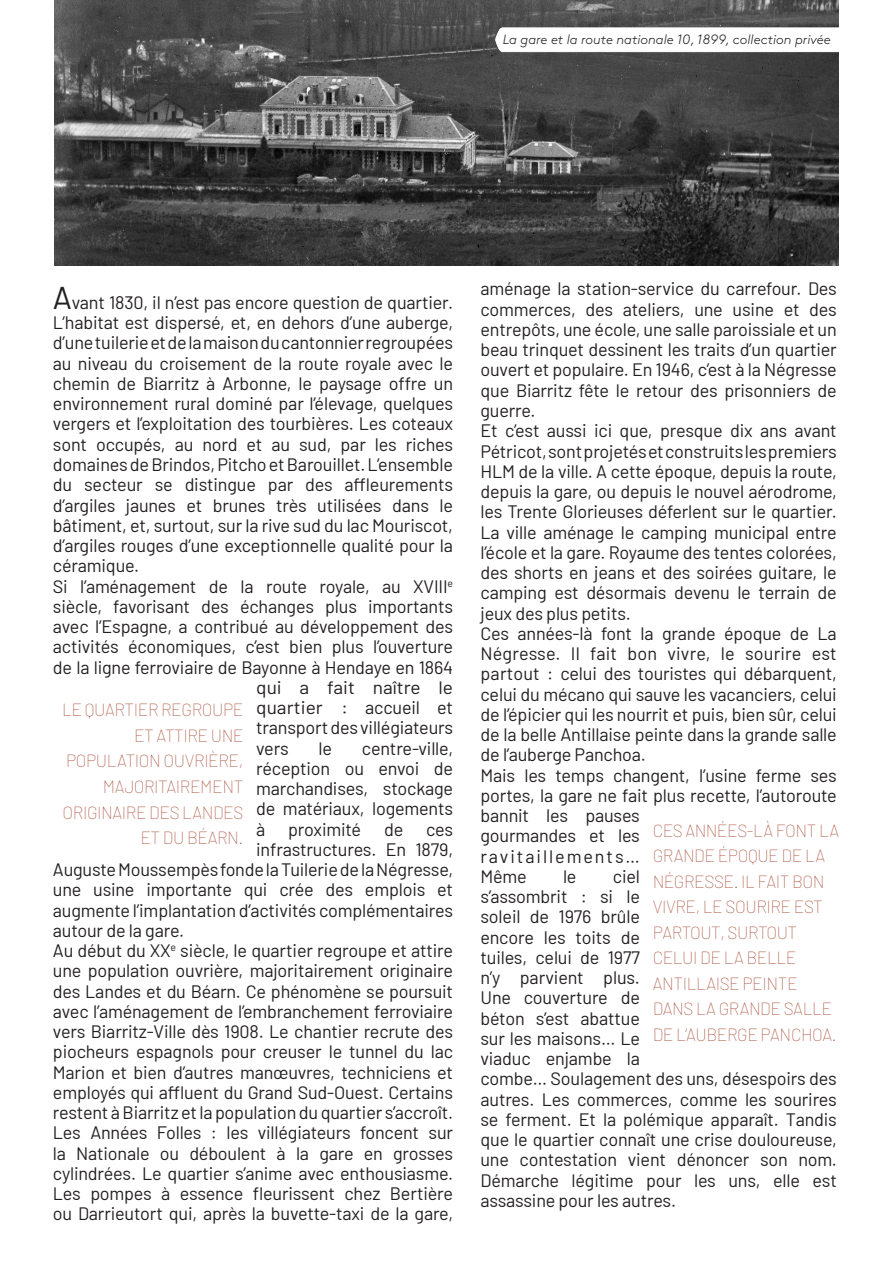
<style>
.page{position:relative;width:893px;height:1263px;background:#fff}
.page>*{position:absolute;margin:0;border:0;box-sizing:border-box;transform-origin:0 0}
.t1{font:18px/20.2px "Barlow";letter-spacing:-.01em;color:#231f20}
.t2{font:100 18px/25.5px "Barlow";letter-spacing:-.025em;color:#ac5542;text-align:right;scale:.96 1}
.t3{font:18px "Barlow";letter-spacing:-.01em;color:#231f20;scale:1.06 1}
.t4{font:italic 300 13.5px "Brown Pro";color:#231f20}
.s1{font-size:31.5px}
</style>
<div class="page">
<img style="left:54px;top:0;width:785px;height:266px">
<svg style="left:495px;top:27px;width:344px;height:25px"></svg>
<p class="t4" style="left:503px;top:29px;width:330px">La gare et la route nationale 10, 1899, collection privée</p>
<p class="t1" style="left:53px;top:291px;width:402px"><span class="s1">A</span>vant 1830, il n’est pas encore question de quartier.</p>
<p class="t1" style="left:53px;top:311px;width:402px">L’habitat est dispersé, et, en dehors d’une auberge,</p>
<p class="t1" style="left:53px;top:331px;width:402px">d’une tuilerie et de la maison du cantonnier regroupées</p>
<p class="t1" style="left:53px;top:352px;width:402px">au niveau du croisement de la route royale avec le</p>
<p class="t1" style="left:53px;top:372px;width:402px">chemin de Biarritz à Arbonne, le paysage offre un</p>
<p class="t1" style="left:53px;top:392px;width:402px">environnement rural dominé par l’élevage, quelques</p>
<p class="t1" style="left:53px;top:412px;width:402px">vergers et l’exploitation des tourbières. Les coteaux</p>
<p class="t1" style="left:53px;top:433px;width:402px">sont occupés, au nord et au sud, par les riches</p>
<p class="t1" style="left:53px;top:453px;width:402px">domaines de Brindos, Pitcho et Barouillet. L’ensemble</p>
<p class="t1" style="left:53px;top:473px;width:402px">du secteur se distingue par des affleurements</p>
<p class="t1" style="left:53px;top:493px;width:402px">d’argiles jaunes et brunes très utilisées dans le</p>
<p class="t1" style="left:53px;top:514px;width:402px">bâtiment, et, surtout, sur la rive sud du lac Mouriscot,</p>
<p class="t1" style="left:53px;top:534px;width:402px">d’argiles rouges d’une exceptionnelle qualité pour la</p>
<p class="t1" style="left:53px;top:554px;width:88px">céramique.</p>
<p class="t1" style="left:53px;top:574px;width:402px">Si l’aménagement de la route royale, au XVIII<sup>e</sup></p>
<p class="t1" style="left:53px;top:595px;width:402px">siècle, favorisant des échanges plus importants</p>
<p class="t1" style="left:53px;top:615px;width:402px">avec l’Espagne, a contribué au développement des</p>
<p class="t1" style="left:53px;top:635px;width:402px">activités économiques, c’est bien plus l’ouverture</p>
<p class="t1" style="left:53px;top:655px;width:402px">de la ligne ferroviaire de Bayonne à Hendaye en 1864</p>
<p class="t3" style="left:256px;top:674px;width:187px">qui a fait naître le</p>
<p class="t3" style="left:256px;top:694px;width:187px">quartier : accueil et</p>
<p class="t1" style="left:256px;top:716px;width:198px">transport des villégiateurs</p>
<p class="t1" style="left:256px;top:736px;width:34px">vers</p>
<p class="t1" style="left:318px;top:736px;width:15px">le</p>
<p class="t2" style="left:62px;top:696px;width:190px">LE QUARTIER REGROUPE<br>ET ATTIRE UNE<br>POPULATION OUVRIÈRE,<br>MAJORITAIREMENT<br>ORIGINAIRE DES LANDES<br>ET DU BÉARN.</p>
<p class="t1" style="left:256px;top:736px;width:198px;text-align:justify;text-indent:106px">centre-ville, réception ou envoi de marchandises, stockage de matériaux, logements à</p>
<p class="t1" style="left:288px;top:817px;width:75px">proximité</p>
<p class="t1" style="left:384px;top:817px;width:21px">de</p>
<p class="t1" style="left:426px;top:817px;width:29px">ces</p>
<p class="t1" style="left:256px;top:838px;width:198px">infrastructures. En 1879,</p>
<p class="t1" style="left:53px;top:858px;width:402px">Auguste Moussempès fonde la Tuilerie de la Négresse,</p>
<p class="t1" style="left:53px;top:878px;width:402px">une usine importante qui crée des emplois et</p>
<p class="t1" style="left:53px;top:898px;width:402px">augmente l’implantation d’activités complémentaires</p>
<p class="t1" style="left:53px;top:919px;width:133px">autour de la gare.</p>
<p class="t1" style="left:53px;top:939px;width:402px">Au début du XX<sup>e</sup> siècle, le quartier regroupe et attire</p>
<p class="t1" style="left:53px;top:959px;width:402px">une population ouvrière, majoritairement originaire</p>
<p class="t1" style="left:53px;top:979px;width:402px">des Landes et du Béarn. Ce phénomène se poursuit</p>
<p class="t1" style="left:53px;top:1000px;width:402px">avec l’aménagement de l’embranchement ferroviaire</p>
<p class="t1" style="left:53px;top:1020px;width:402px">vers Biarritz-Ville dès 1908. Le chantier recrute des</p>
<p class="t1" style="left:53px;top:1040px;width:402px">piocheurs espagnols pour creuser le tunnel du lac</p>
<p class="t1" style="left:53px;top:1060px;width:402px">Marion et bien d’autres manœuvres, techniciens et</p>
<p class="t1" style="left:53px;top:1081px;width:402px">employés qui affluent du Grand Sud-Ouest. Certains</p>
<p class="t1" style="left:53px;top:1101px;width:402px">restent à Biarritz et la population du quartier s’accroît.</p>
<p class="t1" style="left:53px;top:1121px;width:402px">Les Années Folles : les villégiateurs foncent sur</p>
<p class="t1" style="left:53px;top:1141px;width:402px">la Nationale ou déboulent à la gare en grosses</p>
<p class="t1" style="left:53px;top:1162px;width:402px">cylindrées. Le quartier s’anime avec enthousiasme.</p>
<p class="t1" style="left:53px;top:1182px;width:402px">Les pompes à essence fleurissent chez Bertière</p>
<p class="t1" style="left:53px;top:1202px;width:402px">ou Darrieutort qui, après la buvette-taxi de la gare,</p>
<p class="t1" style="left:480px;top:277px;width:358px">aménage la station-service du carrefour. Des commerces, des ateliers, une usine et des entrepôts, une école, une salle paroissiale et un beau trinquet dessinent les traits d’un quartier ouvert et populaire. En 1946, c’est à la Négresse que Biarritz fête le retour des prisonniers de guerre.<br>Et c’est aussi ici que, presque dix ans avant Pétricot, sont projetés et construits les premiers HLM de la ville. A cette époque, depuis la route, depuis la gare, ou depuis le nouvel aérodrome, les Trente Glorieuses déferlent sur le quartier.<br>La ville aménage le camping municipal entre l’école et la gare. Royaume des tentes colorées, des shorts en jeans et des soirées guitare, le camping est désormais devenu le terrain de jeux des plus petits.<br>Ces années-là font la grande époque de La Négresse. Il fait bon vivre, le sourire est partout : celui des touristes qui débarquent, celui du mécano qui sauve les vacanciers, celui de l’épicier qui les nourrit et puis, bien sûr, celui de la belle Antillaise peinte dans la grande salle de l’auberge Panchoa.<br>Mais les temps changent, l’usine ferme ses portes, la gare ne fait plus recette, l’autoroute bannit les pauses<br>gourmandes et les<br>ravitaillements…<br>Même</p>
<p class="t2" style="left:653px;top:816px;width:196px;text-align:left">CES ANNÉES-LÀ FONT LA<br>GRANDE ÉPOQUE DE LA<br>NÉGRESSE. IL FAIT BON<br>VIVRE, LE SOURIRE EST<br>PARTOUT, SURTOUT<br>CELUI DE LA BELLE<br>ANTILLAISE PEINTE<br>DANS LA GRANDE SALLE<br>DE L’AUBERGE PANCHOA.</p>
<p class="t1" style="left:480px;top:865px;width:358px;text-indent:132px">ciel<br>s’assombrit : si le<br>soleil de 1976 brûle<br>encore les toits de<br>tuiles, celui de 1977<br>n’y parvient plus.<br>Une couverture de<br>béton s’est abattue<br>sur les maisons… Le<br>viaduc enjambe la<br>combe… Soulagement des uns, désespoirs des autres. Les commerces, comme les sourires se ferment. Et la polémique apparaît. Tandis que le quartier connaît une crise douloureuse, une contestation vient dénoncer son nom.<br>Démarche légitime pour les uns, elle est assassine pour les autres.</p>
<p class="t1" style="left:563px;top:865px;width:15px">le</p>
</div>
